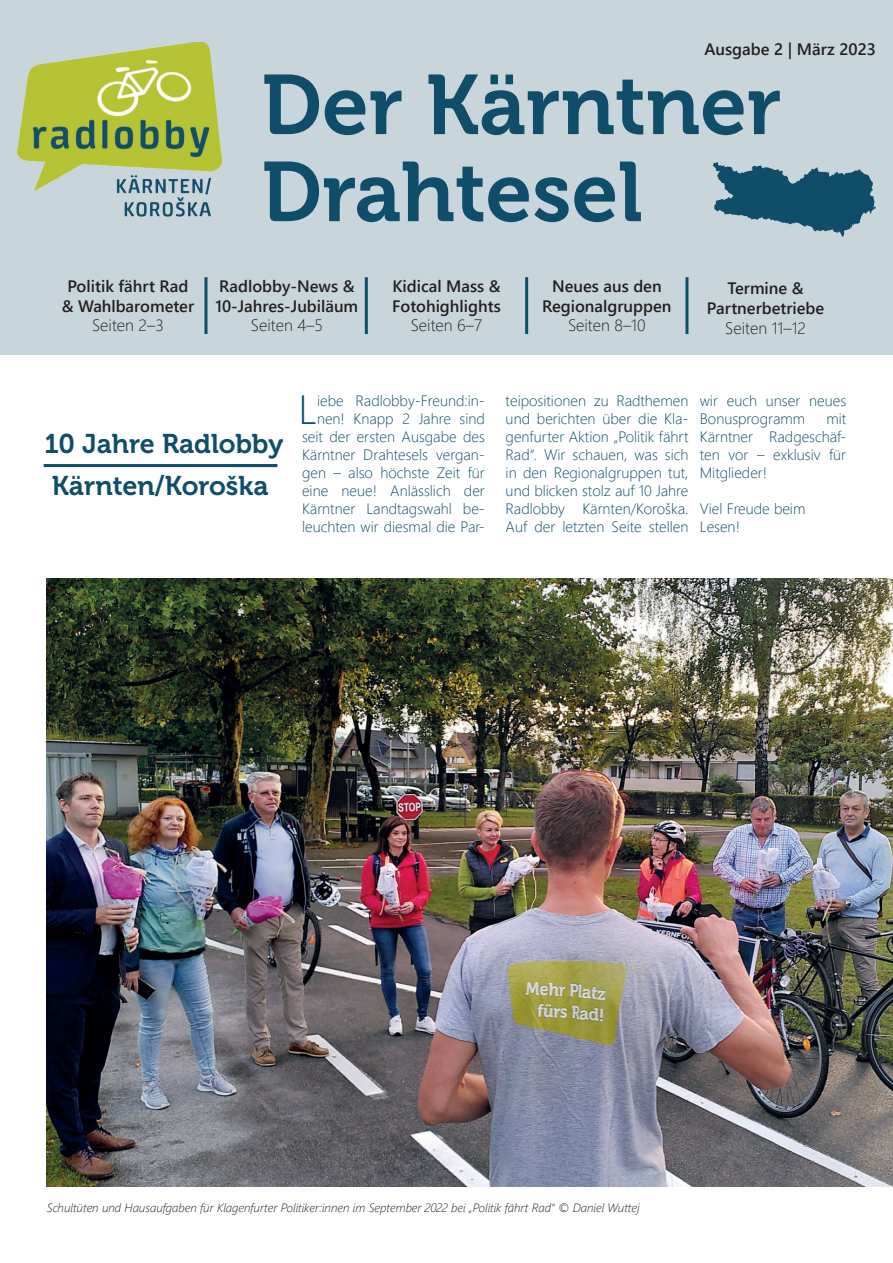
<style>
.page{position:relative;width:893px;height:1263px;background:#fff}
.page>*{position:absolute;margin:0;border:0;box-sizing:border-box;transform-origin:0 0}
.t1{font:84px/87px "Museo 700";color:#0f4d68}
.t2{font:300 40.65px "Segoe UI";color:#0f4d68}
.t3{font:27px "Museo 700";color:#0f4d68}
.t4{font:600 16.5px/19.8px "Segoe UI";color:#231f20;text-align:center}
.t5{font:300 16.5px "Segoe UI";color:#231f20}
.t6{font:300 15px/18px "Segoe UI";color:#0f4d68;text-align:justify}
.t7{font:italic 300 12px "Segoe UI";color:#231f20}
</style>
<div class="page">
<div style="left:0;top:0;width:893px;height:354px;background:#c8d6dc"></div>
<img style="left:17px;top:43px;width:204px;height:174px">
<svg style="left:713px;top:162px;width:163px;height:75px"></svg>
<hr style="left:685px;top:277px;width:3px;height:57px;background:#0f4d68">
<hr style="left:365px;top:277px;width:3px;height:57px;background:#0f4d68">
<hr style="left:525px;top:277px;width:3px;height:57px;background:#0f4d68">
<img style="left:47px;top:579px;width:846px;height:607px">
<hr style="left:204px;top:277px;width:3px;height:57px;background:#0f4d68">
<hr style="left:44px;top:464px;width:233px;height:3px;background:#0f4d68">
<p class="t4" style="left:704px;top:40px;width:173px">Ausgabe 2 | März 2023</p>
<h1 class="t1" style="left:261px;top:62px;width:522px">Der Kärntner<br>Drahtesel</h1>
<p class="t4" style="left:62px;top:278px;width:134px">Politik fährt Rad &amp; Wahlbarometer</p>
<p class="t5" style="left:92px;top:319px;width:73px">Seiten 2–3</p>
<p class="t4" style="left:216px;top:278px;width:144px;text-align:left">Radlobby-News &amp;<br>10-Jahres-Jubiläum</p>
<p class="t5" style="left:251px;top:319px;width:74px">Seiten 4–5</p>
<p class="t4" style="left:392px;top:278px;width:110px;text-align:left">Kidical Mass &amp;<br>Fotohighlights</p>
<p class="t5" style="left:411px;top:319px;width:73px">Seiten 6–7</p>
<p class="t4" style="left:542px;top:278px;width:131px">Neues aus den<br>Regionalgruppen</p>
<p class="t5" style="left:568px;top:319px;width:79px">Seiten 8–10</p>
<p class="t4" style="left:707px;top:280px;width:119px">Termine &amp;<br>Partnerbetriebe</p>
<p class="t5" style="left:725px;top:321px;width:82px">Seiten 11–12</p>
<h3 class="t3" style="left:45px;top:429px;width:240px">10 Jahre Radlobby</h3>
<h3 class="t3" style="left:52px;top:471px;width:218px">Kärnten/Koroška</h3>
<p class="t6" style="left:302px;top:393px;width:184px;text-align:right">iebe Radlobby-Freund:in&shy;nen! Knapp 2 Jahre sind seit der ersten Ausgabe des<br>Kärntner Drahtesels vergan&shy;gen – also höchste Zeit für eine neue! Anlässlich der<br>Kärntner Landtagswahl be&shy;leuchten wir diesmal die Par-</p>
<h2 class="t2" style="left:298px;top:392px;width:20px">L</h2>
<p class="t6" style="left:506px;top:393px;width:184px">teipositionen zu Radthemen und berichten über die Kla&shy;genfurter Aktion „Politik fährt Rad“. Wir schauen, was sich in den Regionalgruppen tut, und blicken stolz auf 10 Jahre Radlobby Kärnten/Koroška.<br>Auf der letzten Seite stellen</p>
<p class="t6" style="left:700px;top:393px;width:148px">wir euch unser neues<br>Bonusprogramm</p>
<p class="t6" style="left:700px;top:411px;width:148px;text-indent:127px">mit Kärntner Radgeschäf&shy;ten vor – exklusiv für Mitglieder!</p>
<p class="t6" style="left:700px;top:501px;width:107px">Viel Freude beim<br>Lesen!</p>
<p class="t7" style="left:47px;top:1203px;width:594px">Schultüten und Hausaufgaben für Klagenfurter Politiker:innen im September 2022 bei „Politik fährt Rad“ © Daniel Wuttej</p>
</div>
